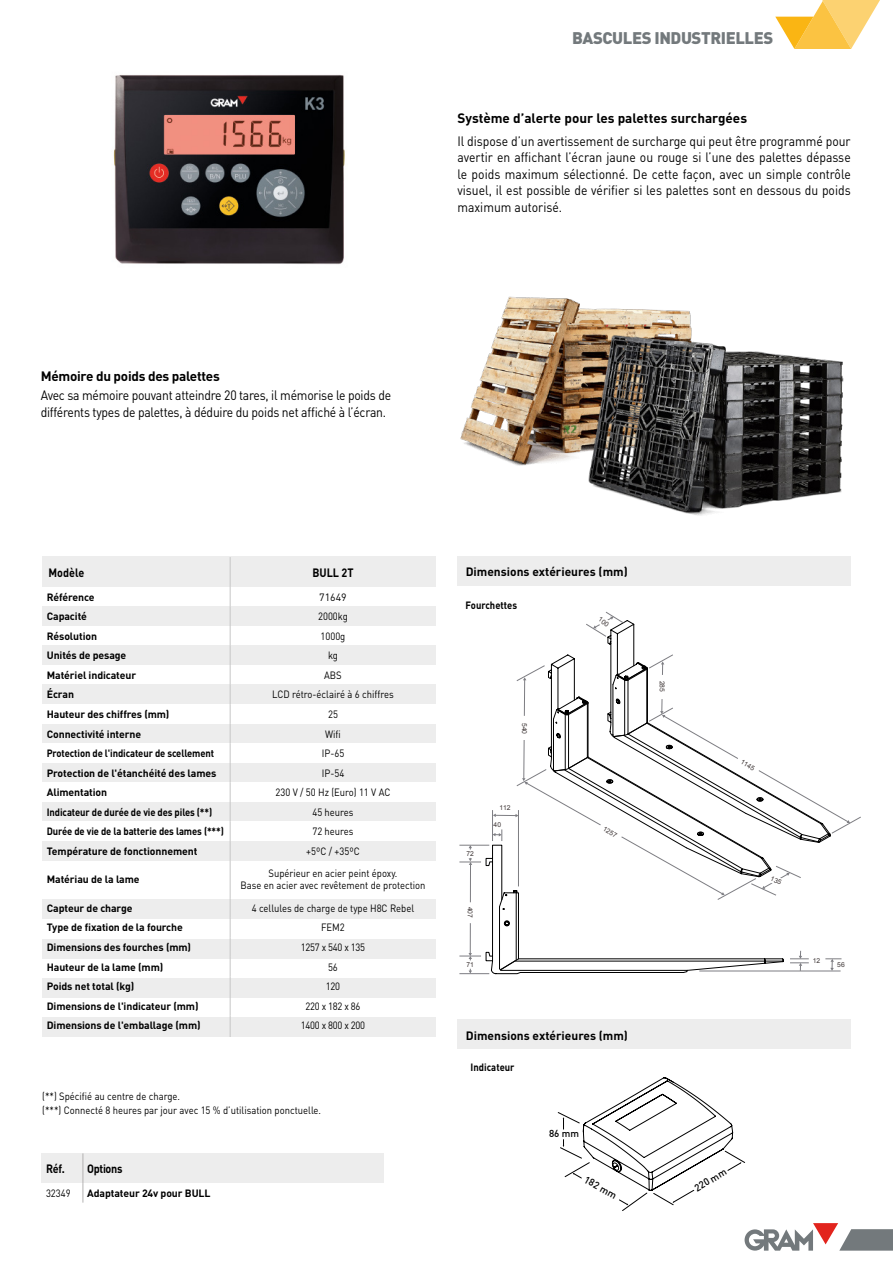
<style>
.page{position:relative;width:893px;height:1263px;background:#fff}
.page>*{position:absolute;margin:0;border:0;box-sizing:border-box;transform-origin:0 0}
.t1{font:900 16.65px "DIN Pro";letter-spacing:-.025em;color:#73797c}
.Descripcion{font:13.5px/16.5px "DIN Pro";color:#000;text-align:justify;scale:.9 1}
.Funciones{font:13.5px/16.5px "DIN Pro";letter-spacing:-.02em;color:#000;scale:.9 1}
.Descripcion-2{font:700 13.5px "DIN Pro";color:#000}
.Funciones-2{font:700 13.5px "DIN Pro";letter-spacing:-.02em;color:#000}
.Titular{font:700 12px "DIN Pro";color:#000}
.Titular-2{font:700 12px "DIN Pro";color:#000;scale:.9 1}
.Titular-3{font:700 12px "DIN Pro";letter-spacing:-.03em;color:#000;scale:.9 1}
.Sub_Titulo_tabla{font:700 10.5px "DIN Pro";letter-spacing:-.01em;color:#000}
.Titular-4{font:10.5px "DIN Pro";color:#000;scale:.9 1}
.Sub_Titulo_tabla-2{font:700 10.5px "DIN Pro";letter-spacing:-.01em;color:#000;scale:.9 1}
.Titular-5{font:10.5px "DIN Pro";letter-spacing:-.025em;color:#000;scale:.9 1}
.Titular-6{font:700 10.5px "DIN Pro";color:#000;scale:.9 1}
.Titular-7{font:10.5px "DIN Pro";color:#000}
.t2{font:500 10.05px "DIN";color:#000}
.t3{font:6.75px "Arial";letter-spacing:-.01em;color:#403838}
</style>
<div class="page">
<img style="left:113px;top:75px;width:232px;height:190px">
<svg style="left:557px;top:1077px;width:188px;height:134px"></svg>
<img style="left:460px;top:296px;width:231px;height:170px">
<img style="left:584px;top:326px;width:260px;height:190px">
<svg style="left:745px;top:1223px;width:148px;height:27px"></svg>
<svg style="left:775px;top:0;width:105px;height:49px"></svg>
<div style="left:457px;top:556px;width:393px;height:30px;background:#ededed"></div>
<div style="left:457px;top:1019px;width:393px;height:30px;background:#ededed"></div>
<div style="left:43px;top:557px;width:393px;height:30px;background:#ededed"></div>
<div style="left:43px;top:606px;width:393px;height:20px;background:#ededed"></div>
<div style="left:43px;top:645px;width:393px;height:20px;background:#ededed"></div>
<div style="left:43px;top:685px;width:393px;height:19px;background:#ededed"></div>
<div style="left:43px;top:724px;width:393px;height:19px;background:#ededed"></div>
<div style="left:43px;top:763px;width:393px;height:19px;background:#ededed"></div>
<div style="left:43px;top:802px;width:393px;height:19px;background:#ededed"></div>
<div style="left:43px;top:841px;width:393px;height:20px;background:#ededed"></div>
<div style="left:43px;top:1017px;width:393px;height:20px;background:#ededed"></div>
<div style="left:43px;top:939px;width:393px;height:19px;background:#ededed"></div>
<div style="left:43px;top:978px;width:393px;height:20px;background:#ededed"></div>
<div style="left:43px;top:899px;width:393px;height:20px;background:#ededed"></div>
<div style="left:42px;top:1153px;width:394px;height:30px;background:#ededed"></div>
<hr style="left:230px;top:557px;width:1px;height:30px;background:#c6c6c6">
<svg style="left:230px;top:587px;width:1px;height:274px"></svg>
<hr style="left:230px;top:861px;width:1px;height:37px;background:#c6c6c6">
<svg style="left:230px;top:898px;width:1px;height:139px"></svg>
<hr style="left:83px;top:1153px;width:1px;height:30px;background:#b3b2b2">
<svg style="left:83px;top:1183px;width:1px;height:19px"></svg>
<div style="left:384px;top:1128px;width:52px;height:87px;background:#fff"></div>
<svg style="left:459px;top:611px;width:402px;height:363px"></svg>
<p class="t1" style="left:572px;top:26px;width:203px">BASCULES INDUSTRIELLES</p>
<p class="Descripcion-2" style="left:457px;top:109px;width:291px">Système d’alerte pour les palettes surchargées</p>
<p class="Descripcion" style="left:457px;top:132px;width:439px">Il dispose d’un avertissement de surcharge qui peut être programmé pour avertir en affichant l’écran jaune ou rouge si l’une des palettes dépasse le poids maximum sélectionné. De cette façon, avec un simple contrôle visuel, il est possible de vérifier si les palettes sont en dessous du poids maximum autorisé.</p>
<p class="Funciones-2" style="left:41px;top:367px;width:181px">Mémoire du poids des palettes</p>
<p class="Funciones" style="left:41px;top:386px;width:391px">Avec sa mémoire pouvant atteindre 20 tares, il mémorise le poids de différents types de palettes, à déduire du poids net affiché à l’écran.</p>
<p class="Titular-2" style="left:49px;top:564px;width:41px">Modèle</p>
<p class="Titular-2" style="left:312px;top:564px;width:47px">BULL 2T</p>
<p class="Sub_Titulo_tabla" style="left:47px;top:590px;width:49px">Référence</p>
<p class="Titular-7" style="left:319px;top:590px;width:29px">71649</p>
<p class="Sub_Titulo_tabla" style="left:47px;top:609px;width:42px">Capacité</p>
<p class="Titular-4" style="left:318px;top:609px;width:35px">2000kg</p>
<p class="Sub_Titulo_tabla" style="left:47px;top:629px;width:52px">Résolution</p>
<p class="Titular-4" style="left:321px;top:629px;width:29px">1000g</p>
<p class="Sub_Titulo_tabla" style="left:47px;top:648px;width:81px">Unités de pesage</p>
<p class="Titular-4" style="left:328px;top:648px;width:13px">kg</p>
<p class="Sub_Titulo_tabla" style="left:47px;top:668px;width:91px">Matériel indicateur</p>
<p class="Titular-4" style="left:324px;top:668px;width:21px">ABS</p>
<p class="Sub_Titulo_tabla" style="left:47px;top:687px;width:29px">Écran</p>
<p class="Titular-4" style="left:272px;top:687px;width:136px">LCD rétro-éclairé à 6 chiffres</p>
<p class="Sub_Titulo_tabla" style="left:47px;top:707px;width:124px">Hauteur des chiffres (mm)</p>
<p class="Titular-4" style="left:328px;top:707px;width:12px">25</p>
<p class="Sub_Titulo_tabla" style="left:47px;top:727px;width:96px">Connectivité interne</p>
<p class="Titular-4" style="left:325px;top:727px;width:19px">Wifi</p>
<p class="Sub_Titulo_tabla-2" style="left:47px;top:746px;width:187px">Protection de l'indicateur de scellement</p>
<p class="Titular-4" style="left:322px;top:746px;width:27px">IP-65</p>
<p class="Sub_Titulo_tabla" style="left:47px;top:766px;width:171px">Protection de l'étanchéité des lames</p>
<p class="Titular-4" style="left:322px;top:766px;width:27px">IP-54</p>
<p class="Sub_Titulo_tabla" style="left:47px;top:785px;width:62px">Alimentation</p>
<p class="Titular-4" style="left:276px;top:785px;width:129px">230 V / 50 Hz (Euro) 11 V AC</p>
<p class="Sub_Titulo_tabla-2" style="left:47px;top:805px;width:185px">Indicateur de durée de vie des piles (**)</p>
<p class="Titular-4" style="left:312px;top:805px;width:47px">45 heures</p>
<p class="Sub_Titulo_tabla-2" style="left:47px;top:824px;width:198px">Durée de vie de la batterie des lames (***)</p>
<p class="Titular-4" style="left:312px;top:824px;width:47px">72 heures</p>
<p class="Sub_Titulo_tabla" style="left:47px;top:844px;width:152px">Température de fonctionnement</p>
<p class="Titular-4" style="left:306px;top:844px;width:61px">+5ºC / +35ºC</p>
<p class="Sub_Titulo_tabla" style="left:47px;top:872px;width:94px">Matériau de la lame</p>
<p class="Titular-4" style="left:268px;top:866px;width:145px">Supérieur en acier peint époxy.</p>
<p class="Titular-4" style="left:240px;top:878px;width:207px">Base en acier avec revêtement de protection</p>
<p class="Sub_Titulo_tabla" style="left:47px;top:901px;width:87px">Capteur de charge</p>
<p class="Titular-4" style="left:252px;top:901px;width:182px">4 cellules de charge de type H8C Rebel</p>
<p class="Sub_Titulo_tabla" style="left:47px;top:920px;width:138px">Type de fixation de la fourche</p>
<p class="Titular-4" style="left:321px;top:920px;width:28px">FEM2</p>
<p class="Sub_Titulo_tabla" style="left:47px;top:940px;width:146px">Dimensions des fourches (mm)</p>
<p class="Titular-5" style="left:301px;top:940px;width:73px">1257 x 540 x 135</p>
<p class="Sub_Titulo_tabla" style="left:47px;top:960px;width:118px">Hauteur de la lame (mm)</p>
<p class="Titular-4" style="left:328px;top:960px;width:12px">56</p>
<p class="Sub_Titulo_tabla" style="left:47px;top:979px;width:89px">Poids net total (kg)</p>
<p class="Titular-4" style="left:326px;top:979px;width:17px">120</p>
<p class="Sub_Titulo_tabla" style="left:47px;top:999px;width:153px">Dimensions de l'indicateur (mm)</p>
<p class="Titular-4" style="left:306px;top:999px;width:62px">220 x 182 x 86</p>
<p class="Sub_Titulo_tabla" style="left:47px;top:1018px;width:155px">Dimensions de l'emballage (mm)</p>
<p class="Titular-5" style="left:301px;top:1018px;width:73px">1400 x 800 x 200</p>
<p class="Titular-4" style="left:42px;top:1089px;width:155px">(**) Spécifié au centre de charge.</p>
<p class="Titular-4" style="left:42px;top:1103px;width:311px">(***) Connecté 8 heures par jour avec 15 % d’utilisation ponctuelle.</p>
<p class="Titular-2" style="left:46px;top:1160px;width:22px">Réf.</p>
<p class="Titular-3" style="left:87px;top:1160px;width:41px">Options</p>
<p class="Titular-4" style="left:46px;top:1186px;width:29px">32349</p>
<p class="Sub_Titulo_tabla" style="left:87px;top:1186px;width:125px">Adaptateur 24v pour BULL</p>
<p class="Titular" style="left:466px;top:564px;width:164px">Dimensions extérieures (mm)</p>
<p class="Titular-6" style="left:466px;top:598px;width:59px">Fourchettes</p>
<p class="t3" style="left:529px;top:723px;width:13px;rotate:90deg">540</p>
<p class="t3" style="left:466px;top:849px;width:9px">72</p>
<p class="t3" style="left:499px;top:803px;width:13px">112</p>
<p class="t3" style="left:494px;top:820px;width:9px">40</p>
<p class="t3" style="left:475px;top:907px;width:13px;rotate:90deg">407</p>
<p class="t3" style="left:466px;top:960px;width:9px">71</p>
<p class="t3" style="left:667px;top:681px;width:13px;rotate:90deg">285</p>
<p class="t3" style="left:606px;top:824px;width:17px;rotate:30deg">1257</p>
<p class="t3" style="left:743px;top:757px;width:17px;rotate:30deg">1145</p>
<p class="Titular" style="left:466px;top:1027px;width:164px">Dimensions extérieures (mm)</p>
<p class="Titular-6" style="left:471px;top:1060px;width:50px">Indicateur</p>
<p class="t2" style="left:549px;top:1127px;width:32px">86 mm</p>
<p class="t2" style="left:588px;top:1173px;width:37px;rotate:29deg">182 mm</p>
<p class="t2" style="left:692px;top:1183px;width:37px;rotate:-30deg">220 mm</p>
<p class="t3" style="left:813px;top:956px;width:9px">12</p>
<p class="t3" style="left:837px;top:960px;width:9px">56</p>
</div>
